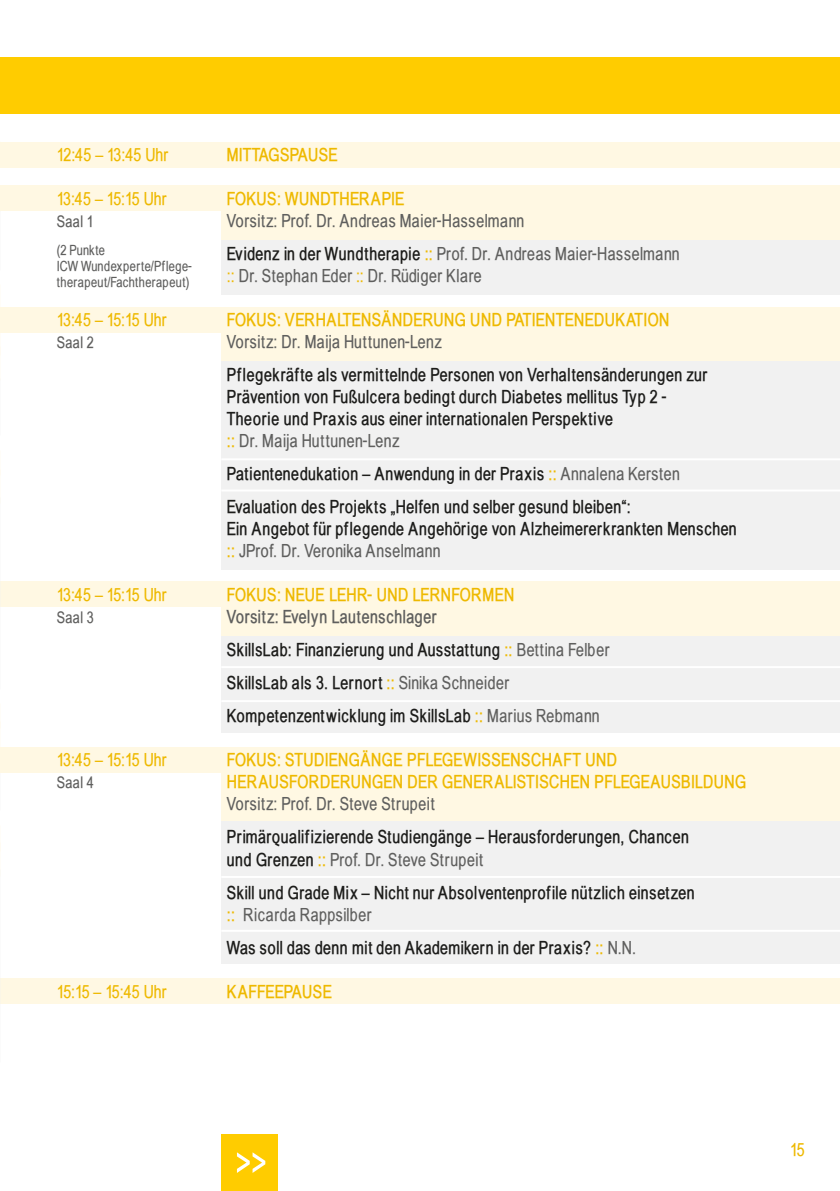
<style>
.page{position:relative;width:840px;height:1191px;background:#fff}
.page>*{position:absolute;margin:0;border:0;box-sizing:border-box;transform-origin:0 0}
.t1{font:700 18px "Babel Sans";color:#1d1d1b}
.t2{font:18px "Babel Sans";letter-spacing:.03em;color:#5f5f5e}
.t3{font:700 18px "Babel Sans";color:#eeb900}
.t4{font:700 18px "Babel Sans";letter-spacing:.025em;color:#1d1d1b}
.t5{font:18px "Babel Sans";letter-spacing:-.035em;color:#eeb900}
.t6{font:700 18px "Babel Sans";letter-spacing:.02em;color:#5f5f5e}
.t7{font:18px "Babel Sans";color:#eeb900}
.t8{font:16px "Babel Sans";letter-spacing:.03em;color:#5f5f5e}
.t9{font:14px/16px "Babel Sans";letter-spacing:.035em;color:#5f5f5e}
.s1{font-weight:700;color:#1d1d1b}
.s2{font-weight:700;color:#eeb900}
.s3{color:#eeb900}
.s4{font-weight:400;color:#5f5f5e}
</style>
<div class="page">
<div style="left:221px;top:808px;width:618px;height:156px;background:#f1f1f1"></div>
<hr style="left:221px;top:876px;width:618px;height:2px;background:#fff">
<div style="left:0;top:747px;width:839px;height:26px;background:#fff8e3"></div>
<div style="left:221px;top:768px;width:618px;height:53px;background:#fff8e3"></div>
<div style="left:221px;top:620px;width:618px;height:112px;background:#f1f1f1"></div>
<hr style="left:221px;top:666px;width:618px;height:2px;background:#fff">
<div style="left:0;top:581px;width:839px;height:26px;background:#fff8e3"></div>
<div style="left:221px;top:596px;width:618px;height:39px;background:#fff8e3"></div>
<div style="left:0;top:978px;width:839px;height:25px;background:#fff8e3"></div>
<div style="left:221px;top:350px;width:618px;height:220px;background:#f1f1f1"></div>
<hr style="left:221px;top:458px;width:618px;height:2px;background:#fff">
<hr style="left:221px;top:489px;width:618px;height:2px;background:#fff">
<div style="left:0;top:307px;width:839px;height:26px;background:#fff8e3"></div>
<div style="left:221px;top:327px;width:618px;height:33px;background:#fff8e3"></div>
<div style="left:0;top:57px;width:839px;height:56px;background:#fc0"></div>
<div style="left:221px;top:229px;width:618px;height:66px;background:#f1f1f1"></div>
<div style="left:0;top:186px;width:839px;height:25px;background:#fff8e3"></div>
<div style="left:221px;top:206px;width:618px;height:34px;background:#fff8e3"></div>
<div style="left:221px;top:1134px;width:57px;height:57px;background:#fc0"></div>
<svg style="left:237px;top:1152px;width:28px;height:21px"></svg>
<div style="left:0;top:142px;width:839px;height:25px;background:#fff8e3"></div>
<hr style="left:221px;top:700px;width:618px;height:2px;background:#fff">
<hr style="left:221px;top:929px;width:618px;height:2px;background:#fff">
<p class="t7" style="left:57px;top:145px;width:113px">12:45 – 13:45 Uhr</p>
<p class="t3" style="left:227px;top:145px;width:113px">MITTAGSPAUSE</p>
<p class="t5" style="left:57px;top:189px;width:111px">13:45 – 15:15 Uhr</p>
<p class="t3" style="left:227px;top:189px;width:179px">FOKUS: WUNDTHERAPIE</p>
<p class="t8" style="left:57px;top:212px;width:39px">Saal 1</p>
<p class="t2" style="left:227px;top:211px;width:299px">Vorsitz: Prof. Dr. Andreas Maier-Hasselmann</p>
<p class="t2" style="left:227px;top:244px;width:454px"><span class="s1">Evidenz in der Wundtherapie</span> <span class="s2">::</span> Prof. Dr. Andreas Maier-Hasselmann</p>
<p class="t2" style="left:227px;top:266px;width:256px"><span class="s3">::</span> Dr. Stephan Eder <span class="s3">::</span> Dr. Rüdiger Klare</p>
<p class="t5" style="left:57px;top:310px;width:111px">13:45 – 15:15 Uhr</p>
<p class="t3" style="left:227px;top:310px;width:444px">FOKUS: VERHALTENSÄNDERUNG UND PATIENTENEDUKATION</p>
<p class="t8" style="left:57px;top:333px;width:39px">Saal 2</p>
<p class="t2" style="left:227px;top:332px;width:216px">Vorsitz: Dr. Maija Huttunen-Lenz</p>
<p class="t4" style="left:227px;top:365px;width:481px">Pflegekräfte als vermittelnde Personen von Verhaltensänderungen zur</p>
<p class="t1" style="left:227px;top:387px;width:441px">Prävention von Fußulcera bedingt durch Diabetes mellitus Typ 2 -</p>
<p class="t1" style="left:227px;top:409px;width:388px">Theorie und Praxis aus einer internationalen Perspektive</p>
<p class="t2" style="left:227px;top:431px;width:174px"><span class="s2">::</span> Dr. Maija Huttunen-Lenz</p>
<p class="t1" style="left:227px;top:464px;width:454px">Patientenedukation – Anwendung in der Praxis <span class="s3">::</span> <span class="s4">Annalena Kersten</span></p>
<p class="t1" style="left:227px;top:497px;width:405px">Evaluation des Projekts „Helfen und selber gesund bleiben“:</p>
<p class="t4" style="left:227px;top:519px;width:511px">Ein Angebot für pflegende Angehörige von Alzheimererkrankten Menschen</p>
<p class="t2" style="left:227px;top:541px;width:215px"><span class="s2">::</span> JProf. Dr. Veronika Anselmann</p>
<p class="t5" style="left:57px;top:585px;width:111px">13:45 – 15:15 Uhr</p>
<p class="t3" style="left:227px;top:585px;width:289px">FOKUS: NEUE LEHR- UND LERNFORMEN</p>
<p class="t8" style="left:57px;top:608px;width:39px">Saal 3</p>
<p class="t6" style="left:227px;top:607px;width:211px">Vorsitz: Evelyn Lautenschlager</p>
<p class="t1" style="left:227px;top:640px;width:383px">SkillsLab: Finanzierung und Ausstattung <span class="s3">::</span> <span class="s4">Bettina Felber</span></p>
<p class="t4" style="left:227px;top:673px;width:283px">SkillsLab als 3. Lernort <span class="s3">::</span> <span class="s4">Sinika Schneider</span></p>
<p class="t1" style="left:227px;top:706px;width:374px">Kompetenzentwicklung im SkillsLab <span class="s3">::</span> <span class="s4">Marius Rebmann</span></p>
<p class="t5" style="left:57px;top:750px;width:111px">13:45 – 15:15 Uhr</p>
<p class="t3" style="left:227px;top:750px;width:392px">FOKUS: STUDIENGÄNGE PFLEGEWISSENSCHAFT UND</p>
<p class="t8" style="left:57px;top:773px;width:39px">Saal 4</p>
<p class="t3" style="left:227px;top:772px;width:521px">HERAUSFORDERUNGEN DER GENERALISTISCHEN PFLEGEAUSBILDUNG</p>
<p class="t2" style="left:227px;top:794px;width:209px">Vorsitz: Prof. Dr. Steve Strupeit</p>
<p class="t1" style="left:227px;top:827px;width:463px">Primärqualifizierende Studiengänge – Herausforderungen, Chancen</p>
<p class="t2" style="left:227px;top:849px;width:258px"><span class="s1">und Grenzen</span> <span class="s2">::</span> Prof. Dr. Steve Strupeit</p>
<p class="t1" style="left:227px;top:882px;width:469px">Skill und Grade Mix – Nicht nur Absolventenprofile nützlich einsetzen</p>
<p class="t2" style="left:227px;top:904px;width:146px"><span class="s2">::</span> Ricarda Rappsilber</p>
<p class="t1" style="left:227px;top:937px;width:410px">Was soll das denn mit den Akademikern in der Praxis? <span class="s3">::</span> <span class="s4">N.N.</span></p>
<p class="t5" style="left:57px;top:981px;width:111px">15:15 – 15:45 Uhr</p>
<p class="t3" style="left:227px;top:981px;width:107px">KAFFEEPAUSE</p>
<p class="t9" style="left:57px;top:242px;width:50px">(2 Punkte</p>
<p class="t9" style="left:57px;top:258px;width:137px">ICW Wundexperte/Pflege&shy;therapeut/Fachtherapeut)</p>
<p class="t7" style="left:789px;top:1140px;width:16px">15</p>
</div>
